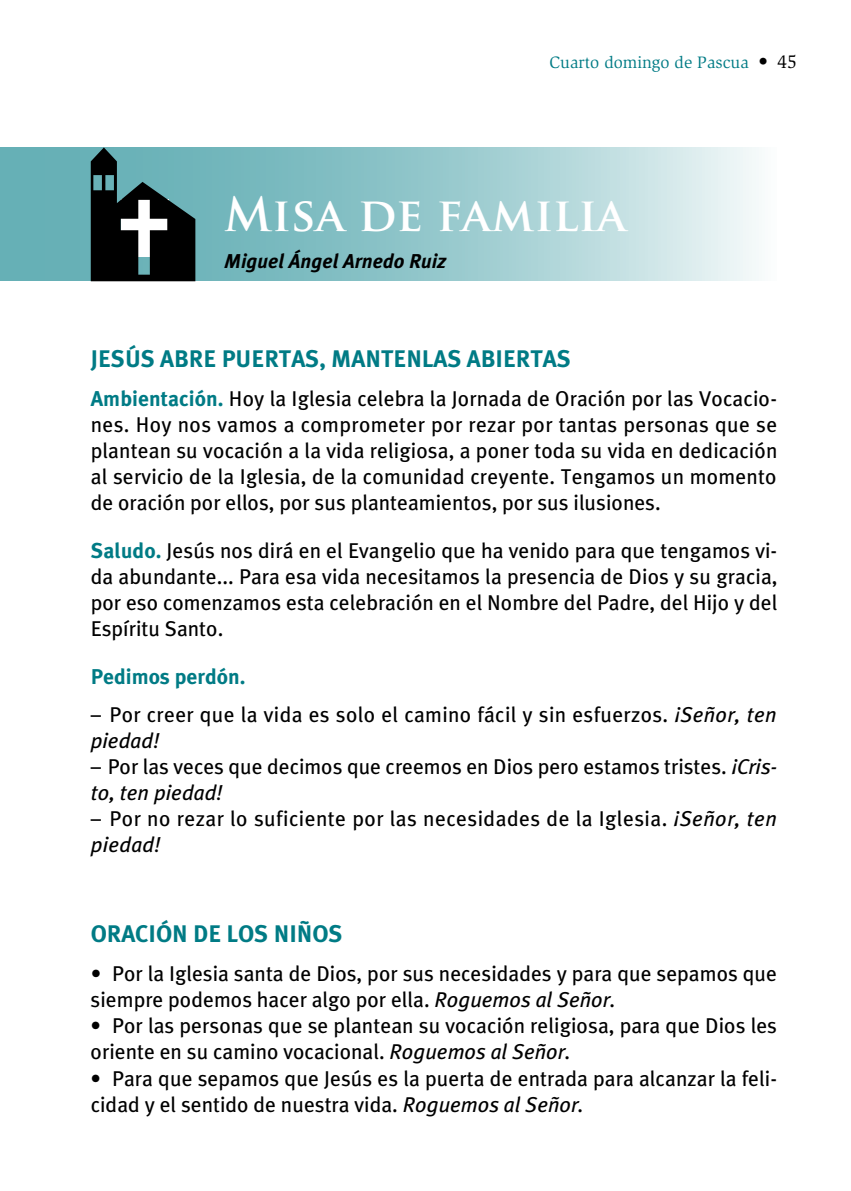
<style>
.page{position:relative;width:851px;height:1191px;background:#fff}
.page>*{position:absolute;margin:0;border:0;box-sizing:border-box;transform-origin:0 0}
.t1{font:700 46px "Trajan Pro";color:#fff}
.t2{font:700 24px "Meta Plus";color:#007b85}
.t3{font:21.4px/26px "Meta Plus";color:#000}
.t4{font:21.4px/26px "Meta Plus";letter-spacing:.02em;color:#000}
.t5{font:700 21.4px "Meta Plus";color:#007b85}
.t6{font:italic 700 20px "Meta Plus";color:#000}
.t7{font:17px "Slimbach";color:#007b85}
.s1{font-size:19px;color:#000}
.s2{font-weight:700;color:#007b85}
.s3{font-style:italic}
</style>
<div class="page">
<svg style="left:0;top:147px;width:759px;height:134px;background:#9ccbcf"></svg>
<svg style="left:91px;top:147px;width:104px;height:134px;background:#374e50"></svg>
<p class="t7" style="left:549px;top:52px;width:249px">Cuarto domingo de Pascua <span class="s1">• 45</span></p>
<h1 class="t1" style="left:224px;top:186px;width:403px">Misa de familia</h1>
<p class="t6" style="left:224px;top:249px;width:224px">Miguel Ángel Arnedo Ruiz</p>
<p class="t2" style="left:91px;top:344px;width:481px">JESÚS ABRE PUERTAS, MANTENLAS ABIERTAS</p>
<p class="t3" style="left:91px;top:385px;width:688px;text-align:justify"><span class="s2">Ambientación.</span> Hoy la Iglesia celebra la Jornada de Oración por las Vocacio&shy;nes. Hoy nos vamos a comprometer por rezar por tantas personas que se plantean su vocación a la vida religiosa, a poner toda su vida en dedicación al servicio de la Iglesia, de la comunidad creyente. Tengamos un momento de oración por ellos, por sus planteamientos, por sus ilusiones.</p>
<p class="t3" style="left:91px;top:537px;width:688px;text-align:justify"><span class="s2">Saludo.</span> Jesús nos dirá en el Evangelio que ha venido para que tengamos vi&shy;da abundante... Para esa vida necesitamos la presencia de Dios y su gracia, por eso comenzamos esta celebración en el Nombre del Padre, del Hijo y del Espíritu Santo.</p>
<p class="t5" style="left:91px;top:664px;width:156px">Pedimos perdón.</p>
<p class="t3" style="left:91px;top:701px;width:687px">– Por creer que la vida es solo el camino fácil y sin esfuerzos. <span class="s3">¡Señor, ten piedad!</span></p>
<p class="t3" style="left:91px;top:753px;width:687px">– Por las veces que decimos que creemos en Dios pero estamos tristes. <span class="s3">¡Cris&shy;to, ten piedad!</span></p>
<p class="t4" style="left:91px;top:805px;width:687px">– Por no rezar lo suficiente por las necesidades de la Iglesia. <span class="s3">¡Señor, ten piedad!</span></p>
<p class="t2" style="left:91px;top:919px;width:253px">ORACIÓN DE LOS NIÑOS</p>
<p class="t3" style="left:91px;top:960px;width:687px">• Por la Iglesia santa de Dios, por sus necesidades y para que sepamos que siempre podemos hacer algo por ella. <span class="s3">Roguemos al Señor.</span></p>
<p class="t3" style="left:91px;top:1012px;width:687px">• Por las personas que se plantean su vocación religiosa, para que Dios les oriente en su camino vocacional. <span class="s3">Roguemos al Señor.</span></p>
<p class="t3" style="left:91px;top:1065px;width:688px">• Para que sepamos que Jesús es la puerta de entrada para alcanzar la feli&shy;cidad y el sentido de nuestra vida. <span class="s3">Roguemos al Señor.</span></p>
</div>
